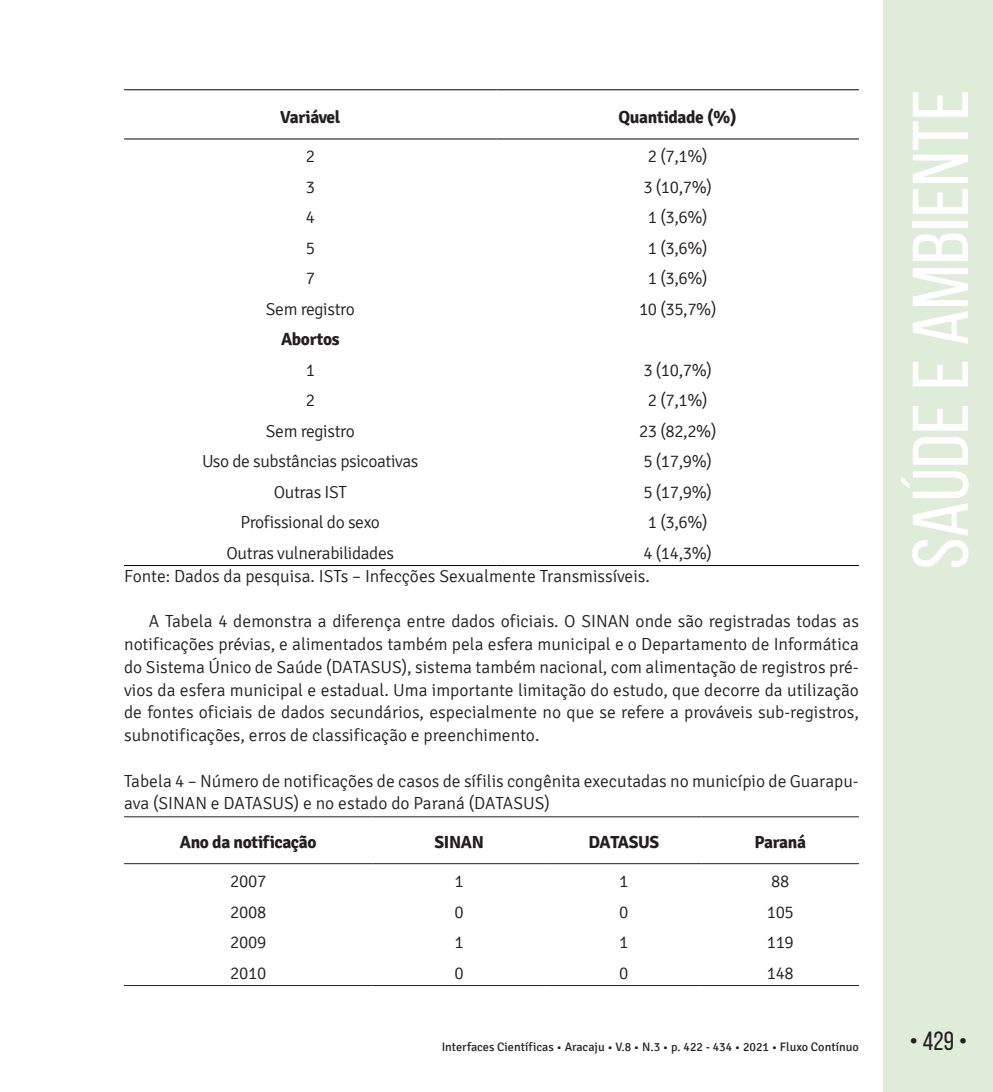
<style>
.page{position:relative;width:993px;height:1092px;background:#fff}
.page>*{position:absolute;margin:0;border:0;box-sizing:border-box;transform-origin:0 0}
.t1{font:78.75px "Bebas Neue";color:#fff;scale:1.09 1}
.t2{font:26.25px "Bebas Neue";color:#231f20}
.t3{font:300 17.5px/22.8px "Signika";letter-spacing:-.005em;color:#231f20}
.t4{font:700 17.5px "Signika";letter-spacing:-.02em;color:#231f20}
.t5{font:12.25px "Signika";color:#231f20}
</style>
<div class="page">
<div style="left:883px;top:0;width:109px;height:1091px;background:#deecd9"></div>
<hr style="left:124px;top:89px;width:372px;height:1px;background:#000">
<hr style="left:496px;top:89px;width:362px;height:1px;background:#000">
<hr style="left:124px;top:138px;width:372px;height:1px;background:#000">
<hr style="left:496px;top:138px;width:362px;height:1px;background:#000">
<hr style="left:124px;top:565px;width:372px;height:1px;background:#000">
<hr style="left:496px;top:565px;width:362px;height:1px;background:#000">
<hr style="left:124px;top:816px;width:248px;height:1px;background:#231f20">
<hr style="left:372px;top:816px;width:174px;height:1px;background:#231f20">
<hr style="left:546px;top:816px;width:155px;height:1px;background:#231f20">
<hr style="left:701px;top:816px;width:157px;height:1px;background:#231f20">
<hr style="left:124px;top:863px;width:248px;height:1px;background:#231f20">
<hr style="left:372px;top:863px;width:174px;height:1px;background:#231f20">
<hr style="left:546px;top:863px;width:155px;height:1px;background:#231f20">
<hr style="left:701px;top:863px;width:157px;height:1px;background:#231f20">
<hr style="left:124px;top:985px;width:248px;height:1px;background:#231f20">
<hr style="left:372px;top:985px;width:174px;height:1px;background:#231f20">
<hr style="left:546px;top:985px;width:155px;height:1px;background:#231f20">
<hr style="left:701px;top:985px;width:157px;height:1px;background:#231f20">
<p class="t4" style="left:280px;top:106px;width:62px">Variável</p>
<p class="t4" style="left:618px;top:106px;width:120px">Quantidade (%)</p>
<p class="t3" style="left:305px;top:145px;width:11px">2</p>
<p class="t3" style="left:647px;top:145px;width:61px">2 (7,1%)</p>
<p class="t3" style="left:305px;top:176px;width:11px">3</p>
<p class="t3" style="left:643px;top:176px;width:70px">3 (10,7%)</p>
<p class="t3" style="left:305px;top:206px;width:11px">4</p>
<p class="t3" style="left:647px;top:206px;width:61px">1 (3,6%)</p>
<p class="t3" style="left:305px;top:237px;width:11px">5</p>
<p class="t3" style="left:647px;top:237px;width:61px">1 (3,6%)</p>
<p class="t3" style="left:305px;top:267px;width:11px">7</p>
<p class="t3" style="left:647px;top:267px;width:61px">1 (3,6%)</p>
<p class="t3" style="left:266px;top:298px;width:90px">Sem registro</p>
<p class="t3" style="left:638px;top:298px;width:79px">10 (35,7%)</p>
<p class="t4" style="left:281px;top:329px;width:60px">Abortos</p>
<p class="t3" style="left:305px;top:359px;width:11px">1</p>
<p class="t3" style="left:643px;top:359px;width:70px">3 (10,7%)</p>
<p class="t3" style="left:305px;top:389px;width:11px">2</p>
<p class="t3" style="left:647px;top:389px;width:61px">2 (7,1%)</p>
<p class="t3" style="left:266px;top:419px;width:90px">Sem registro</p>
<p class="t3" style="left:638px;top:419px;width:79px">23 (82,2%)</p>
<p class="t3" style="left:202px;top:450px;width:218px">Uso de substâncias psicoativas</p>
<p class="t3" style="left:643px;top:450px;width:70px">5 (17,9%)</p>
<p class="t3" style="left:273px;top:480px;width:75px">Outras IST</p>
<p class="t3" style="left:643px;top:480px;width:70px">5 (17,9%)</p>
<p class="t3" style="left:240px;top:511px;width:141px">Profissional do sexo</p>
<p class="t3" style="left:647px;top:511px;width:61px">1 (3,6%)</p>
<p class="t3" style="left:226px;top:541px;width:169px">Outras vulnerabilidades</p>
<p class="t3" style="left:124px;top:541px;width:589px;text-indent:519px">4 (14,3%)<br>Fonte: Dados da pesquisa. ISTs – Infecções Sexualmente Transmissíveis.</p>
<p class="t3" style="left:124px;top:610px;width:736px;text-align:justify;text-indent:25px">A Tabela 4 demonstra a diferença entre dados oficiais. O SINAN onde são registradas todas as notificações prévias, e alimentados também pela esfera municipal e o Departamento de Informática do Sistema Único de Saúde (DATASUS), sistema também nacional, com alimentação de registros pré&shy;vios da esfera municipal e estadual. Uma importante limitação do estudo, que decorre da utilização de fontes oficiais de dados secundários, especialmente no que se refere a prováveis sub-registros, subnotificações, erros de classificação e preenchimento.</p>
<p class="t3" style="left:124px;top:769px;width:736px">Tabela 4 – Número de notificações de casos de sífilis congênita executadas no município de Guarapu&shy;ava (SINAN e DATASUS) e no estado do Paraná (DATASUS)</p>
<p class="t4" style="left:180px;top:832px;width:138px">Ano da notificação</p>
<p class="t4" style="left:434px;top:832px;width:51px">SINAN</p>
<p class="t4" style="left:588px;top:832px;width:72px">DATASUS</p>
<p class="t4" style="left:754px;top:832px;width:53px">Paraná</p>
<p class="t3" style="left:230px;top:870px;width:38px">2007</p>
<p class="t3" style="left:454px;top:870px;width:11px">1</p>
<p class="t3" style="left:619px;top:870px;width:11px">1</p>
<p class="t3" style="left:771px;top:870px;width:20px">88</p>
<p class="t3" style="left:230px;top:900px;width:38px">2008</p>
<p class="t3" style="left:454px;top:900px;width:11px">0</p>
<p class="t3" style="left:619px;top:900px;width:11px">0</p>
<p class="t3" style="left:766px;top:900px;width:29px">105</p>
<p class="t3" style="left:230px;top:931px;width:38px">2009</p>
<p class="t3" style="left:454px;top:931px;width:11px">1</p>
<p class="t3" style="left:619px;top:931px;width:11px">1</p>
<p class="t3" style="left:766px;top:931px;width:29px">119</p>
<p class="t3" style="left:230px;top:961px;width:38px">2010</p>
<p class="t3" style="left:454px;top:961px;width:11px">0</p>
<p class="t3" style="left:619px;top:961px;width:11px">0</p>
<p class="t3" style="left:766px;top:961px;width:29px">148</p>
<h1 class="t1" style="left:897px;top:569px;width:442px;rotate:-90deg">Saúde e Ambiente</h1>
<p class="t5" style="left:441px;top:1040px;width:418px">Interfaces Científicas • Aracaju • V.8 • N.3 • p. 422 - 434 • 2021 • Fluxo Contínuo</p>
<h2 class="t2" style="left:909px;top:1026px;width:59px">• 429 •</h2>
</div>
